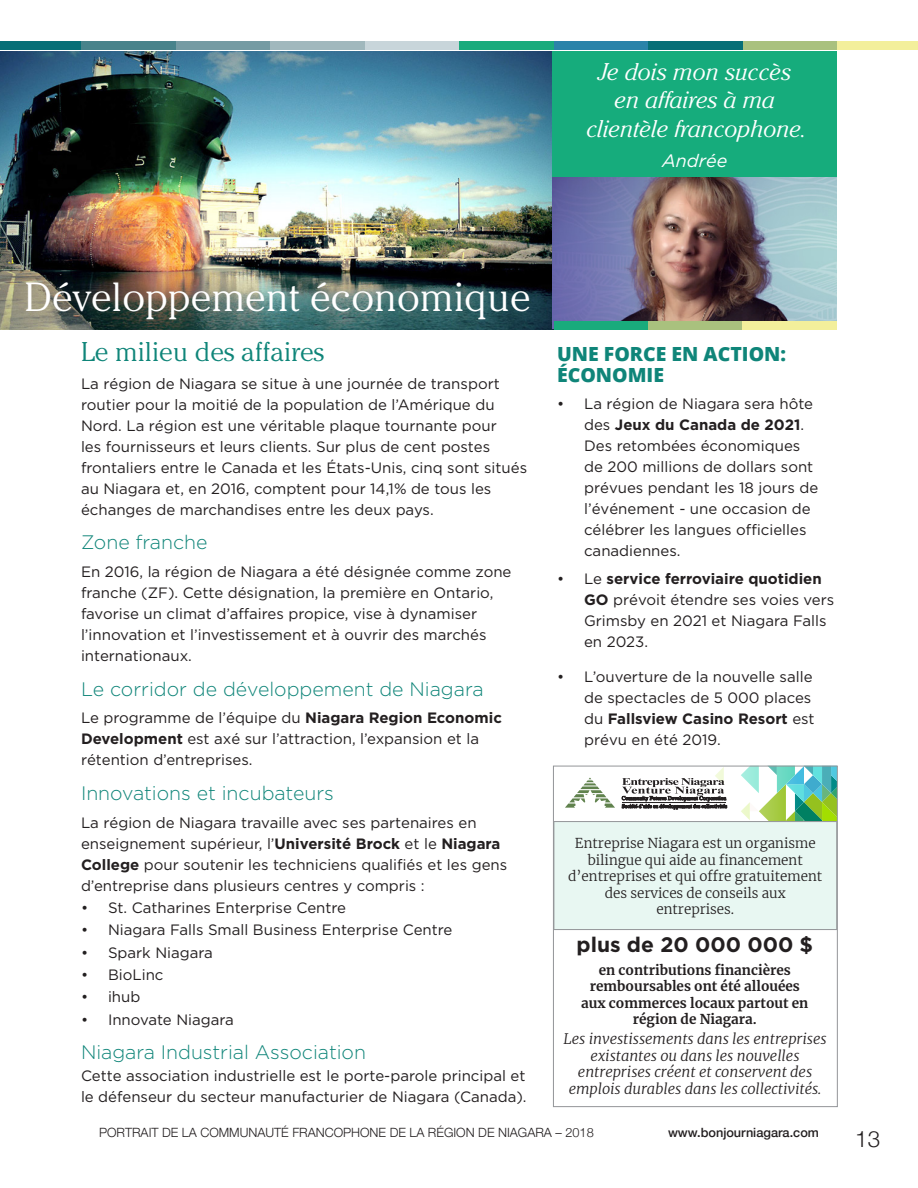
<style>
.page{position:relative;width:918px;height:1188px;background:#fff}
.page>*{position:absolute;margin:0;border:0;box-sizing:border-box;transform-origin:0 0}
.Heading_2{font:300 40.5px "Cheltenham";color:#fff}
.Heading_2-2{font:300 27px "Cheltenham";color:#0f8579}
.Table_Header_Text{font:italic 300 24px/28.8px "Cheltenham";color:#fff;text-align:center}
.t1{font:300 22.5px "Helvetica Neue";color:#231f20}
.Figure_Header_3{font:700 21px "Gotham";color:#231f20}
.Heading_3{font:300 19.5px "Gotham";color:#0f8579}
.Heading_2-3{font:300 19.5px "Gotham";color:#0f8579}
.t2{font:800 19.5px/21px "Open Sans";color:#0f8579}
.Table_Header_Text-2{font:italic 18px "Gotham";color:#fff}
.Heading_3-2{font:15px/21px "Gotham";color:#231f20}
.Heading_2-4{font:15px/21px "Gotham";color:#231f20}
.Ad_Business_Text{font:italic 300 14.7px/16.5px "Merriweather";letter-spacing:-.005em;color:#231f20;text-align:center}
.Ad_Business_Text-2{font:300 13.5px/16.5px "Merriweather";color:#231f20;text-align:center}
.Ad_Business_Text-3{font:700 13.5px/16.5px "Merriweather";color:#231f20;text-align:center}
.t3{font:300 12.75px "Helvetica Neue";color:#231f20}
.t4{font:500 12.75px "Helvetica Neue";color:#231f20}
.s1{font-weight:700}
</style>
<div class="page">
<div style="left:0;top:41px;width:81px;height:9px;background:#076f77"></div>
<div style="left:81px;top:41px;width:95px;height:9px;background:#48838b"></div>
<div style="left:176px;top:41px;width:94px;height:9px;background:#759ba3"></div>
<div style="left:270px;top:41px;width:95px;height:9px;background:#a1b8bd"></div>
<div style="left:365px;top:41px;width:95px;height:9px;background:#c8d5da"></div>
<div style="left:460px;top:41px;width:94px;height:9px;background:#19ab7c"></div>
<div style="left:554px;top:41px;width:95px;height:9px;background:#2a83a9"></div>
<div style="left:649px;top:41px;width:94px;height:9px;background:#076f77"></div>
<div style="left:743px;top:41px;width:95px;height:9px;background:#a9c17e"></div>
<div style="left:838px;top:41px;width:80px;height:9px;background:#f3ef9b"></div>
<img style="left:0;top:51px;width:554px;height:279px">
<div style="left:553px;top:51px;width:284px;height:127px;background:#16ac7c"></div>
<img style="left:553px;top:178px;width:284px;height:150px">
<div style="left:554px;top:321px;width:94px;height:9px;background:#19ab7c"></div>
<div style="left:648px;top:321px;width:95px;height:9px;background:#a9c17e"></div>
<div style="left:743px;top:321px;width:94px;height:9px;background:#f3ef9b"></div>
<svg style="left:741px;top:768px;width:95px;height:53px"></svg>
<svg style="left:622px;top:768px;width:105px;height:41px"></svg>
<hr style="left:622px;top:802px;width:104px;height:1px;background:#231f20">
<svg style="left:565px;top:778px;width:50px;height:30px"></svg>
<div style="left:554px;top:822px;width:283px;height:108px;background:#e8f7f2"></div>
<hr style="left:554px;top:821px;width:283px;height:1px;background:#939598">
<hr style="left:554px;top:929px;width:283px;height:1px;background:#939598">
<div style="left:553px;top:766px;width:285px;height:341px;border:1px solid #939598"></div>
<p class="Table_Header_Text" style="left:587px;top:57px;width:222px">Je dois mon succès en affaires à ma clientèle francophone.</p>
<p class="Table_Header_Text-2" style="left:662px;top:151px;width:67px">Andrée</p>
<p class="Heading_2" style="left:24px;top:273px;width:508px">Développement économique</p>
<p class="Heading_2-2" style="left:81px;top:336px;width:245px">Le milieu des affaires</p>
<p class="Heading_3-2" style="left:81px;top:373px;width:448px">La région de Niagara se situe à une journée de transport routier pour la moitié de la population de l’Amérique du Nord. La région est une véritable plaque tournante pour<br>les fournisseurs et leurs clients. Sur plus de cent postes frontaliers entre le Canada et les États-Unis, cinq sont situés au Niagara et, en 2016, comptent pour 14,1% de tous les échanges de marchandises entre les deux pays.</p>
<p class="Heading_3" style="left:81px;top:532px;width:128px">Zone franche</p>
<p class="Heading_3-2" style="left:81px;top:561px;width:432px">En 2016, la région de Niagara a été désignée comme zone franche (ZF). Cette désignation, la première en Ontario, favorise un climat d’affaires propice, vise à dynamiser l’innovation et l’investissement et à ouvrir des marchés internationaux.</p>
<p class="Heading_3" style="left:81px;top:678px;width:404px">Le corridor de développement de Niagara</p>
<p class="Heading_3-2" style="left:81px;top:707px;width:422px">Le programme de l’équipe du <span class="s1">Niagara Region Economic<br>Development</span> est axé sur l’attraction, l’expansion et la rétention d’entreprises.</p>
<p class="Heading_3" style="left:81px;top:782px;width:254px">Innovations et incubateurs</p>
<p class="Heading_3-2" style="left:81px;top:811px;width:428px">La région de Niagara travaille avec ses partenaires en enseignement supérieur, l’<span class="s1">Université Brock</span> et le <span class="s1">Niagara College</span> pour soutenir les techniciens qualifiés et les gens d’entreprise dans plusieurs centres y compris :</p>
<p class="Heading_3-2" style="left:81px;top:897px;width:267px">• St. Catharines Enterprise Centre</p>
<p class="Heading_3-2" style="left:81px;top:919px;width:373px">• Niagara Falls Small Business Enterprise Centre</p>
<p class="Heading_3-2" style="left:81px;top:942px;width:133px">• Spark Niagara</p>
<p class="Heading_3-2" style="left:81px;top:964px;width:84px">• BioLinc</p>
<p class="Heading_3-2" style="left:81px;top:986px;width:61px">• ihub</p>
<p class="Heading_3-2" style="left:81px;top:1009px;width:154px">• Innovate Niagara</p>
<p class="Heading_2-3" style="left:81px;top:1041px;width:287px">Niagara Industrial Association</p>
<p class="Heading_2-4" style="left:81px;top:1065px;width:447px">Cette association industrielle est le porte-parole principal et le défenseur du secteur manufacturier de Niagara (Canada).</p>
<p class="t2" style="left:557px;top:342px;width:231px">UNE FORCE EN ACTION:<br>ÉCONOMIE</p>
<p class="Heading_3-2" style="left:584px;top:393px;width:236px;text-indent:-27px">• La région de Niagara sera hôte des <span class="s1">Jeux du Canada de 2021</span>.<br>Des retombées économiques de 200 millions de dollars sont prévues pendant les 18 jours de l’événement - une occasion de célébrer les langues officielles canadiennes.</p>
<p class="Heading_3-2" style="left:584px;top:568px;width:252px;text-indent:-27px">• Le <span class="s1">service ferroviaire quotidien<br>GO</span> prévoit étendre ses voies vers<br>Grimsby en 2021 et Niagara Falls en 2023.</p>
<p class="Heading_3-2" style="left:584px;top:665px;width:232px;text-indent:-27px">• L’ouverture de la nouvelle salle de spectacles de 5 000 places du <span class="s1">Fallsview Casino Resort</span> est prévu en été 2019.</p>
<p class="Ad_Business_Text-2" style="left:568px;top:835px;width:256px">Entreprise Niagara est un organisme bilingue qui aide au financement d’entreprises et qui offre gratuitement des services de conseils aux entreprises.</p>
<p class="Figure_Header_3" style="left:577px;top:933px;width:238px">plus de 20 000 000 $</p>
<p class="Ad_Business_Text-3" style="left:581px;top:961px;width:229px">en contributions financières remboursables ont été allouées aux commerces locaux partout en région de Niagara.</p>
<p class="Ad_Business_Text" style="left:563px;top:1030px;width:265px">Les investissements dans les entreprises existantes ou dans les nouvelles entreprises créent et conservent des emplois durables dans les collectivités.</p>
<p class="t3" style="left:99px;top:1123px;width:496px">PORTRAIT DE LA COMMUNAUTÉ FRANCOPHONE DE LA RÉGION DE NIAGARA – 2018</p>
<p class="t4" style="left:668px;top:1123px;width:152px">www.bonjourniagara.com</p>
<h3 class="t1" style="left:855px;top:1121px;width:27px">13</h3>
</div>
